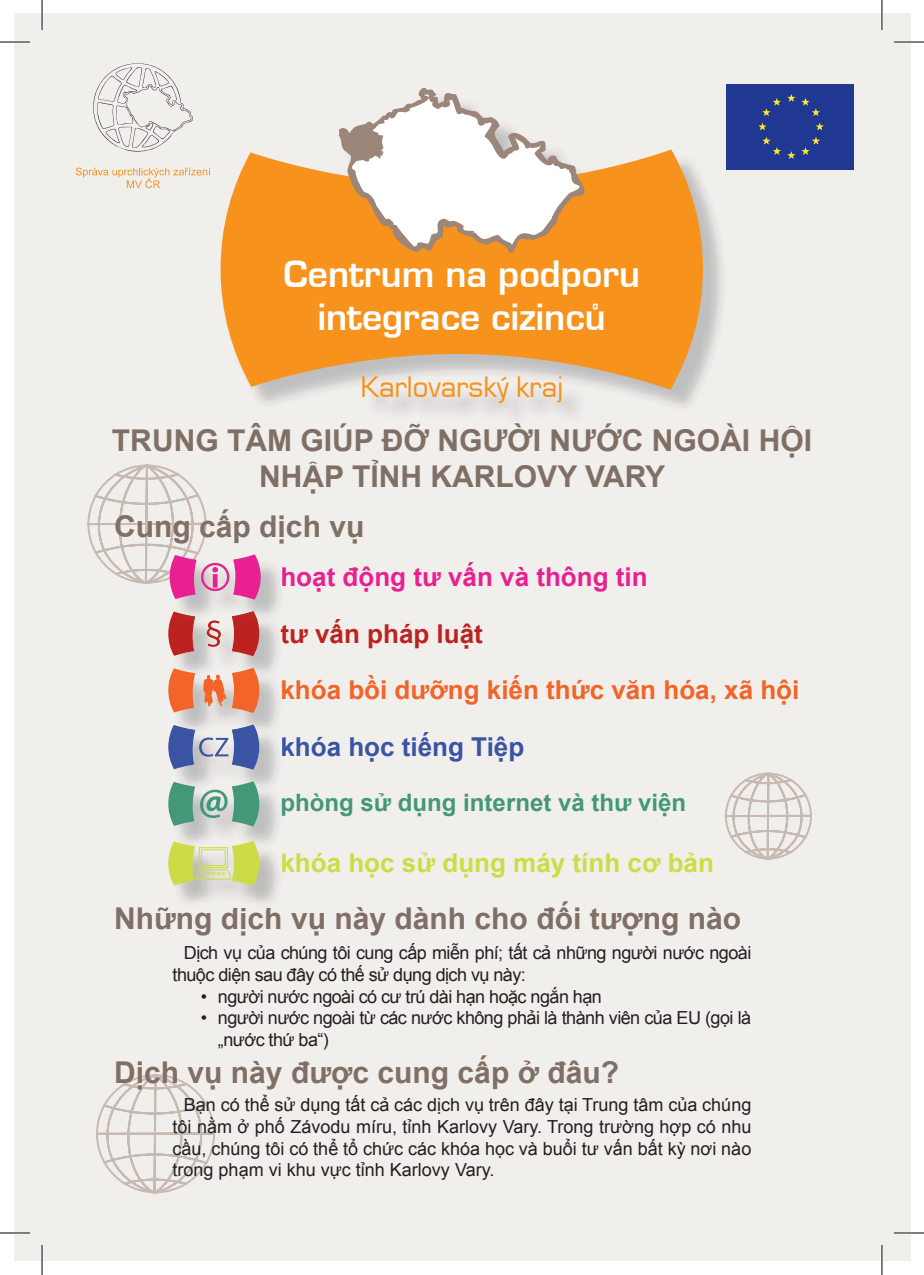
<style>
.page{position:relative;width:924px;height:1275px;background:#fff}
.page>*{position:absolute;margin:0;border:0;box-sizing:border-box;transform-origin:0 0}
.t1{font:35.2px/42.4px "Euromode CE Bold";color:#fff;text-align:center}
.t2{font:700 30px/36px "Arial";color:#806f64;text-align:center}
.t3{font:27.4px "Euromode CE";color:#f7931d}
.t4{font:700 26px "Arial";color:#f26428}
.t5{font:700 26px "Arial";color:#cddc46}
.t6{font:700 26px "Arial";color:#e82091}
.t7{font:700 26px "Arial";color:#3a53a3}
.t8{font:700 26px "Arial";color:#bc2320}
.t9{font:700 24px "Arial";color:#439877}
.t10{font:18px/21.6px "Arial";letter-spacing:-.03em;color:#231f20}
</style>
<div class="page">
<div style="left:14px;top:14px;width:895px;height:1247px;background:#f1efec"></div>
<svg style="left:725px;top:772px;width:86px;height:87px"></svg>
<svg style="left:96px;top:1074px;width:119px;height:119px"></svg>
<img style="left:254px;top:186px;width:468px;height:230px">
<svg style="left:220px;top:149px;width:482px;height:241px;background:#f1a141"></svg>
<svg style="left:338px;top:87px;width:257px;height:167px"></svg>
<svg style="left:76px;top:168px;width:135px;height:20px"></svg>
<svg style="left:93px;top:63px;width:100px;height:89px"></svg>
<div style="left:725px;top:85px;width:128px;height:85px;background:#203891"></div>
<svg style="left:787px;top:94px;width:8px;height:8px"></svg>
<svg style="left:801px;top:98px;width:18px;height:18px"></svg>
<svg style="left:815px;top:123px;width:8px;height:7px"></svg>
<svg style="left:801px;top:137px;width:18px;height:18px"></svg>
<svg style="left:787px;top:151px;width:8px;height:8px"></svg>
<svg style="left:762px;top:137px;width:18px;height:18px"></svg>
<svg style="left:758px;top:123px;width:8px;height:7px"></svg>
<svg style="left:762px;top:98px;width:18px;height:18px"></svg>
<img style="left:178px;top:623px;width:100px;height:48px">
<img style="left:280px;top:625px;width:4px;height:18px">
<svg style="left:232px;top:623px;width:27px;height:33px"></svg>
<svg style="left:168px;top:613px;width:27px;height:43px"></svg>
<img style="left:178px;top:735px;width:100px;height:49px">
<img style="left:282px;top:737px;width:2px;height:20px">
<svg style="left:168px;top:732px;width:91px;height:38px"></svg>
<img style="left:175px;top:565px;width:105px;height:49px">
<img style="left:232px;top:611px;width:26px;height:12px">
<img style="left:173px;top:611px;width:22px;height:12px">
<svg style="left:207px;top:620px;width:14px;height:27px"></svg>
<img style="left:282px;top:567px;width:3px;height:19px">
<svg style="left:87px;top:464px;width:173px;height:135px"></svg>
<img style="left:174px;top:679px;width:104px;height:54px">
<img style="left:232px;top:724px;width:26px;height:12px">
<img style="left:171px;top:725px;width:24px;height:11px">
<svg style="left:232px;top:668px;width:27px;height:45px"></svg>
<svg style="left:168px;top:668px;width:27px;height:44px"></svg>
<svg style="left:203px;top:674px;width:23px;height:32px"></svg>
<img style="left:178px;top:793px;width:100px;height:50px">
<svg style="left:168px;top:781px;width:91px;height:45px"></svg>
<img style="left:182px;top:902px;width:92px;height:7px">
<img style="left:282px;top:853px;width:2px;height:20px">
<svg style="left:168px;top:840px;width:91px;height:46px"></svg>
<hr style="left:0;top:41px;width:30px;height:2px;background:#fff">
<hr style="left:893px;top:41px;width:30px;height:2px;background:#fff">
<hr style="left:0;top:1231px;width:30px;height:3px;background:#fff">
<hr style="left:893px;top:1231px;width:30px;height:3px;background:#fff">
<hr style="left:41px;top:0;width:2px;height:30px;background:#fff">
<hr style="left:41px;top:1245px;width:2px;height:30px;background:#fff">
<hr style="left:880px;top:0;width:2px;height:30px;background:#fff">
<hr style="left:880px;top:1245px;width:2px;height:30px;background:#fff">
<hr style="left:0;top:42px;width:30px;height:1px;background:#000">
<hr style="left:893px;top:42px;width:30px;height:1px;background:#000">
<hr style="left:0;top:1232px;width:30px;height:1px;background:#000">
<hr style="left:893px;top:1232px;width:30px;height:1px;background:#000">
<hr style="left:42px;top:0;width:1px;height:30px;background:#000">
<hr style="left:42px;top:1245px;width:1px;height:30px;background:#000">
<hr style="left:881px;top:0;width:1px;height:30px;background:#000">
<hr style="left:881px;top:1245px;width:1px;height:30px;background:#000">
<h1 class="t1" style="left:283px;top:253px;width:358px">Centrum na podporu integrace cizinců</h1>
<h3 class="t3" style="left:360px;top:370px;width:204px">Karlovarský kraj</h3>
<h2 class="t2" style="left:112px;top:423px;width:701px">TRUNG TÂM GIÚP ĐỠ NGƯỜI NƯỚC NGOÀI HỘI<br>NHẬP TỈNH KARLOVY VARY</h2>
<h2 class="t2" style="left:114px;top:510px;width:252px">Cung cấp dịch vụ</h2>
<h3 class="t6" style="left:280px;top:560px;width:368px">hoạt động tư vấn và thông tin</h3>
<h3 class="t8" style="left:280px;top:616px;width:204px">tư vấn pháp luật</h3>
<h3 class="t4" style="left:280px;top:673px;width:520px">khóa bồi dưỡng kiến thức văn hóa, xã hội</h3>
<h3 class="t7" style="left:280px;top:730px;width:245px">khóa học tiếng Tiệp</h3>
<h3 class="t9" style="left:280px;top:787px;width:407px">phòng sử dụng internet và thư viện</h3>
<h3 class="t5" style="left:280px;top:846px;width:435px">khóa học sử dụng máy tính cơ bản</h3>
<h2 class="t2" style="left:114px;top:902px;width:628px">Những dịch vụ này dành cho đối tượng nào</h2>
<p class="t10" style="left:172px;top:942px;width:580px;text-indent:11px">Dịch vụ của chúng tôi cung cấp miễn phí; tất cả những người nước ngoài thuộc diện sau đây có thế sử dụng dịch vụ này:</p>
<p class="t10" style="left:201px;top:985px;width:402px">• người nước ngoài có cư trú dài hạn hoặc ngắn hạn</p>
<p class="t10" style="left:218px;top:1007px;width:534px;text-indent:-17px">• người nước ngoài từ các nước không phải là thành viên của EU (gọi là „nước thứ ba“)</p>
<h2 class="t2" style="left:114px;top:1055px;width:506px">Dịch vụ này được cung cấp ở đâu?</h2>
<p class="t10" style="left:172px;top:1094px;width:580px;text-align:justify;text-indent:11px">Bạn có thể sử dụng tất cả các dịch vụ trên đây tại Trung tâm của chúng tôi nằm ở phố Závodu míru, tỉnh Karlovy Vary. Trong trường hợp có nhu cầu, chúng tôi có thể tổ chức các khóa học và buổi tư vấn bất kỳ nơi nào trong phạm vi khu vực tỉnh Karlovy Vary.</p>
</div>
